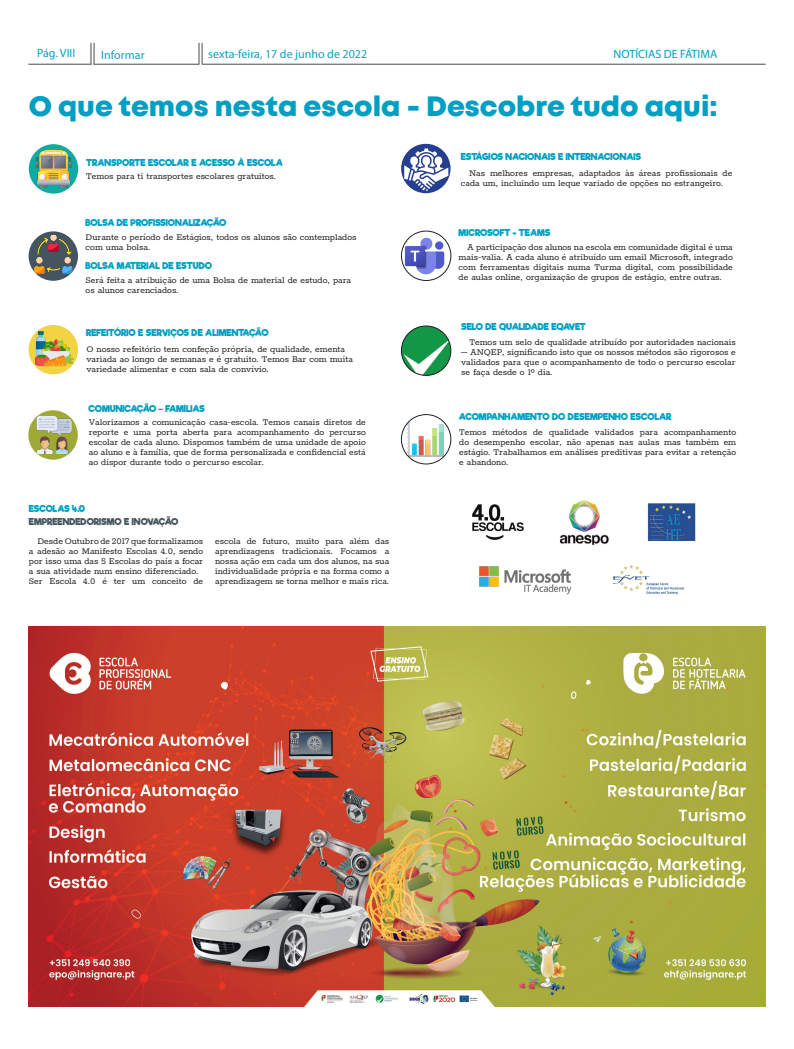
<style>
.page{position:relative;width:794px;height:1049px;background:#fff}
.page>*{position:absolute;margin:0;border:0;box-sizing:border-box;transform-origin:0 0}
.t1{font:28px "Mont Heavy DEMO";color:#009fc3}
.t2{font:12px "Myriad Pro";color:#0f9fc4}
.t3{font:12px "Myriad Pro";color:#009fc3}
.t4{font:10px/10px "Rokkitt";color:#231f20;text-align:justify}
.t5{font:700 9px "Riffic Free";color:#009fc3}
.t6{font:700 9px "Riffic Free";color:#45555f}
.s1{font-family:"Uni Sans Bold";font-weight:400}
</style>
<div class="page">
<hr style="left:28px;top:64px;width:64px;height:1px;background:#494a4b">
<hr style="left:94px;top:64px;width:105px;height:1px;background:#494a4b">
<hr style="left:202px;top:64px;width:563px;height:1px;background:#494a4b">
<svg style="left:90px;top:43px;width:5px;height:21px"></svg>
<svg style="left:198px;top:43px;width:5px;height:21px"></svg>
<img style="left:28px;top:626px;width:737px;height:380px">
<div style="left:29px;top:144px;width:49px;height:50px;background:#0faba3;border-radius:50%"></div>
<img style="left:34px;top:150px;width:39px;height:38px">
<div style="left:29px;top:231px;width:49px;height:50px;background:#45555f;border-radius:50%"></div>
<img style="left:34px;top:235px;width:38px;height:39px">
<div style="left:29px;top:325px;width:49px;height:49px;background:#f2d341;border-radius:50%"></div>
<img style="left:35px;top:329px;width:39px;height:39px">
<img style="left:401px;top:231px;width:50px;height:49px;border-radius:25px">
<div style="left:401px;top:231px;width:50px;height:50px;border:1px solid #231f20;border-radius:50%"></div>
<div style="left:401px;top:144px;width:49px;height:49px;background:#253f8e;border-radius:50%"></div>
<svg style="left:404px;top:148px;width:44px;height:43px"></svg>
<img style="left:401px;top:326px;width:50px;height:49px;border-radius:25px">
<div style="left:401px;top:326px;width:50px;height:49px;border:1px solid #231f20;border-radius:50%"></div>
<svg style="left:28px;top:410px;width:50px;height:50px"></svg>
<img style="left:36px;top:417px;width:36px;height:37px">
<img style="left:407px;top:420px;width:38px;height:37px">
<div style="left:401px;top:414px;width:50px;height:50px;border:1px solid #231f20;border-radius:50%"></div>
<img style="left:472px;top:504px;width:52px;height:36px">
<img style="left:479px;top:566px;width:93px;height:29px">
<img style="left:559px;top:500px;width:50px;height:45px">
<img style="left:647px;top:503px;width:49px;height:38px">
<img style="left:613px;top:565px;width:71px;height:30px">
<p class="t2" style="left:37px;top:45px;width:40px">Pág. VIII</p>
<p class="t2" style="left:101px;top:47px;width:45px">Informar</p>
<p class="t2" style="left:208px;top:47px;width:160px">sexta-feira, 17 de junho de 2022</p>
<p class="t3" style="left:613px;top:47px;width:105px">NOTÍCIAS DE FÁTIMA</p>
<p class="t1" style="left:29px;top:91px;width:690px">O que temos nesta escola - Descobre tudo aqui:</p>
<p class="t5" style="left:86px;top:157px;width:198px">TRANSPORTE ESCOLAR E ACESSO À ESCOLA</p>
<p class="t4" style="left:86px;top:171px;width:191px">Temos para ti transportes escolares gratuitos.</p>
<p class="t5" style="left:86px;top:217px;width:142px">BOLSA DE PROFISSIONALIZAÇÃO</p>
<p class="t4" style="left:86px;top:231px;width:272px">Durante o período de Estágios, todos os alunos são contemplados com uma bolsa.</p>
<p class="t5" style="left:86px;top:260px;width:128px">BOLSA MATERIAL DE ESTUDO</p>
<p class="t4" style="left:86px;top:275px;width:267px">Será feita a atribuição de uma Bolsa de material de estudo, para os alunos carenciados.</p>
<p class="t5" style="left:86px;top:327px;width:184px">REFEITÓRIO E SERVIÇOS DE ALIMENTAÇÃO</p>
<p class="t4" style="left:86px;top:343px;width:268px;text-align:left">O nosso refeitório tem confeção própria, de qualidade, ementa variada ao longo de semanas e é gratuito. Temos Bar com muita variedade alimentar e com sala de convívio.</p>
<p class="t5" style="left:89px;top:403px;width:118px">COMUNICAÇÃO <span class="s1">–</span> FAMÍLIAS</p>
<p class="t4" style="left:89px;top:417px;width:278px">Valorizamos a comunicação casa-escola. Temos canais diretos de reporte e uma porta aberta para acompanhamento do percurso escolar de cada aluno. Dispomos também de uma unidade de apoio ao aluno e à família, que de forma personalizada e confidencial está ao dispor durante todo o percurso escolar.</p>
<p class="t5" style="left:29px;top:503px;width:58px">ESCOLAS 4.0</p>
<p class="t6" style="left:29px;top:516px;width:151px">EMPREENDEDORISMO E INOVAÇÃO</p>
<p class="t4" style="left:37px;top:535px;width:167px">Desde Outubro de 2017 que formalizamos</p>
<p class="t4" style="left:29px;top:545px;width:176px">a adesão ao Manifesto Escolas 4.0, sendo por isso uma das 5 Escolas do país a focar a sua atividade num ensino diferenciado.</p>
<p class="t4" style="left:29px;top:575px;width:176px">Ser Escola 4.0 é ter um conceito de</p>
<p class="t4" style="left:215px;top:535px;width:176px">escola de futuro, muito para além das aprendizagens tradicionais. Focamos a nossa ação em cada um dos alunos, na sua individualidade própria e na forma como a aprendizagem se torna melhor e mais rica.</p>
<p class="t5" style="left:461px;top:152px;width:182px">ESTÁGIOS NACIONAIS E INTERNACIONAIS</p>
<p class="t4" style="left:461px;top:167px;width:273px;text-indent:9px">Nas melhores empresas, adaptados às áreas profissionais de cada um, incluindo um leque variado de opções no estrangeiro.</p>
<p class="t5" style="left:458px;top:227px;width:93px">MICROSOFT - TEAMS</p>
<p class="t4" style="left:458px;top:242px;width:276px;text-indent:9px">A participação dos alunos na escola em comunidade digital é uma mais-valia. A cada aluno é atribuído um email Microsoft, integrado com ferramentas digitais numa Turma digital, com possibilidade de aulas online, organização de grupos de estágio, entre outras.</p>
<p class="t5" style="left:461px;top:321px;width:126px">SELO DE QUALIDADE EQAVET</p>
<p class="t4" style="left:469px;top:337px;width:268px">Temos um selo de qualidade atribuído por autoridades nacionais</p>
<p class="t4" style="left:461px;top:347px;width:276px">– ANQEP, significando isto que os nossos métodos são rigorosos e validados para que o acompanhamento de todo o percurso escolar se faça desde o 1º dia.</p>
<p class="t5" style="left:459px;top:412px;width:214px">ACOMPANHAMENTO DO DESEMPENHO ESCOLAR</p>
<p class="t4" style="left:459px;top:427px;width:278px">Temos métodos de qualidade validados para acompanhamento do desempenho escolar, não apenas nas aulas mas também em estágio. Trabalhamos em análises preditivas para evitar a retenção e abandono.</p>
</div>
